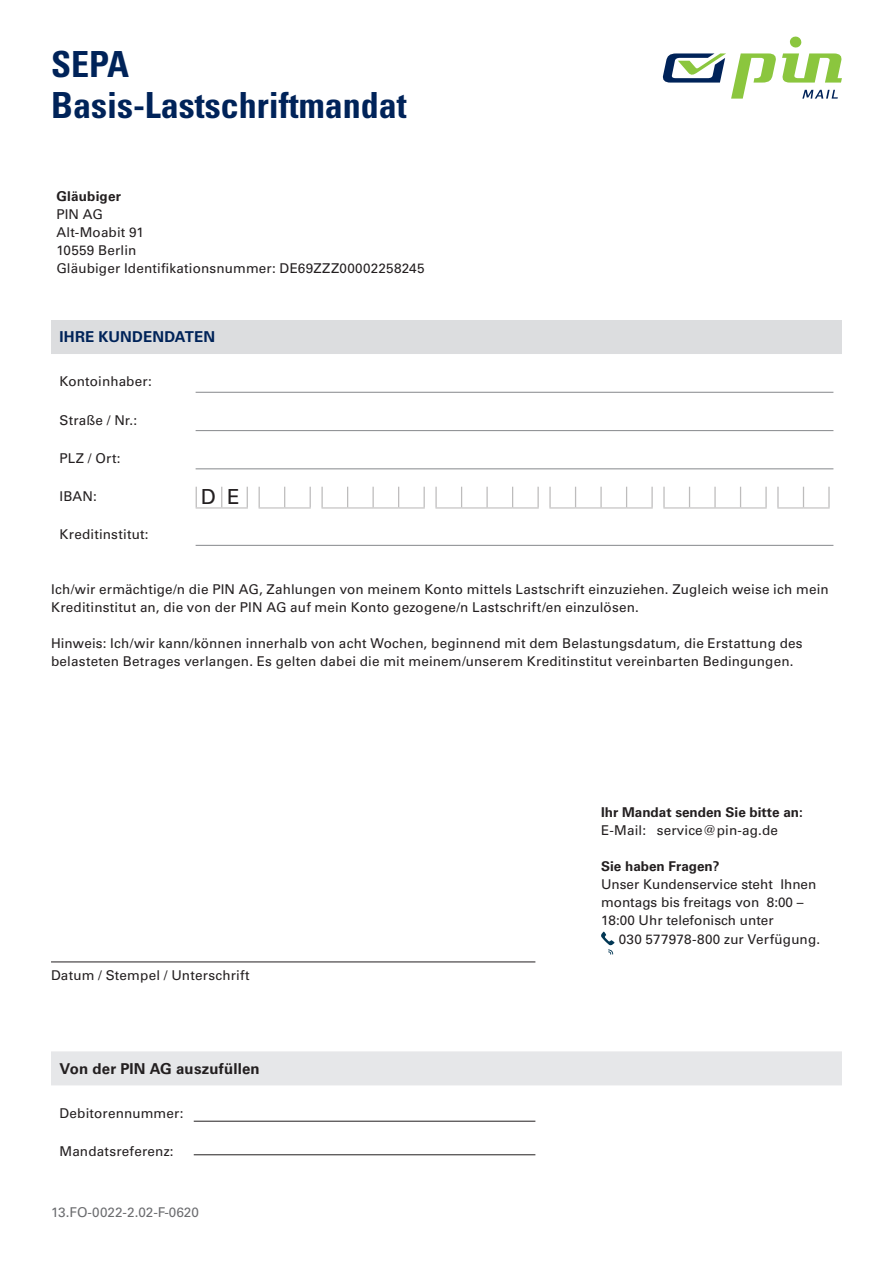
<style>
.page{position:relative;width:893px;height:1263px;background:#fff}
.page>*{position:absolute;margin:0;border:0;box-sizing:border-box;transform-origin:0 0}
.t1{font:700 condensed 36px/40.5px "Univers LT Std";color:#002359}
.t2{font:20.7px "Univers LT Std";color:#231f20}
.t3{font:700 15px "Univers LT Std";letter-spacing:.01em;color:#231f20}
.t4{font:700 15px "Univers LT Std";letter-spacing:.01em;color:#002359}
.t5{font:13.5px/18px "Univers LT Std";letter-spacing:.01em;color:#231f20}
.t6{font:700 13.5px "Univers LT Std";color:#231f20}
.t7{font:13.5px "Univers LT Std";color:#6c6d70}
</style>
<div class="page">
<svg style="left:663px;top:37px;width:179px;height:62px"></svg>
<div style="left:51px;top:320px;width:791px;height:34px;background:#dcdddf"></div>
<hr style="left:196px;top:392px;width:637px;height:1px;background:#939598">
<hr style="left:196px;top:430px;width:637px;height:1px;background:#939598">
<hr style="left:196px;top:468px;width:637px;height:1px;background:#939598">
<hr style="left:196px;top:545px;width:637px;height:1px;background:#939598">
<svg style="left:196px;top:487px;width:52px;height:21px"></svg>
<div style="left:51px;top:1051px;width:791px;height:34px;background:#e6e7e9"></div>
<hr style="left:51px;top:961px;width:484px;height:1px;background:#231f20">
<svg style="left:259px;top:487px;width:52px;height:21px"></svg>
<svg style="left:321px;top:487px;width:104px;height:21px"></svg>
<svg style="left:435px;top:487px;width:104px;height:21px"></svg>
<svg style="left:549px;top:487px;width:104px;height:21px"></svg>
<svg style="left:663px;top:487px;width:104px;height:21px"></svg>
<svg style="left:777px;top:487px;width:53px;height:21px"></svg>
<hr style="left:194px;top:1121px;width:341px;height:1px;background:#231f20">
<hr style="left:194px;top:1154px;width:341px;height:1px;background:#231f20">
<svg style="left:601px;top:932px;width:13px;height:22px"></svg>
<h1 class="t1" style="left:51px;top:44px;width:357px">SEPA<br>Basis-Lastschriftmandat</h1>
<p class="t6" style="left:56px;top:188px;width:66px">Gläubiger</p>
<p class="t5" style="left:56px;top:205px;width:370px">PIN AG<br>Alt-Moabit 91<br>10559 Berlin<br>Gläubiger Identifikationsnummer: DE69ZZZ00002258245</p>
<p class="t4" style="left:60px;top:328px;width:157px">Ihre Kundendaten</p>
<p class="t5" style="left:60px;top:372px;width:94px">Kontoinhaber:</p>
<p class="t5" style="left:60px;top:411px;width:79px">Straße / Nr.:</p>
<p class="t5" style="left:60px;top:449px;width:62px">PLZ / Ort:</p>
<p class="t5" style="left:60px;top:487px;width:39px">IBAN:</p>
<p class="t5" style="left:60px;top:526px;width:91px">Kreditinstitut:</p>
<h2 class="t2" style="left:201px;top:484px;width:41px">D E</h2>
<p class="t5" style="left:51px;top:580px;width:779px">Ich/wir ermächtige/n die PIN AG, Zahlungen von meinem Konto mittels Lastschrift einzuziehen. Zugleich weise ich mein<br>Kreditinstitut an, die von der PIN AG auf mein Konto gezogene/n Lastschrift/en einzulösen.</p>
<p class="t5" style="left:51px;top:634px;width:753px">Hinweis: Ich/wir kann/können innerhalb von acht Wochen, beginnend mit dem Belastungsdatum, die Erstattung des belasteten Betrages verlangen. Es gelten dabei die mit meinem/unserem Kreditinstitut vereinbarten Bedingungen.</p>
<p class="t5" style="left:51px;top:966px;width:200px">Datum / Stempel / Unterschrift</p>
<p class="t3" style="left:60px;top:1059px;width:202px">Von der PIN AG auszufüllen</p>
<p class="t5" style="left:60px;top:1104px;width:125px">Debitorennummer:</p>
<p class="t5" style="left:60px;top:1142px;width:116px">Mandatsreferenz:</p>
<p class="t7" style="left:51px;top:1204px;width:149px">13.FO-0022-2.02-F-0620</p>
<p class="t6" style="left:601px;top:804px;width:203px">Ihr Mandat senden Sie bitte an:</p>
<p class="t5" style="left:601px;top:821px;width:178px">E-Mail: service@pin-ag.de</p>
<p class="t6" style="left:601px;top:858px;width:120px">Sie haben Fragen?</p>
<p class="t5" style="left:601px;top:875px;width:217px">Unser Kundenservice steht Ihnen montags bis freitags von 8:00 –<br>18:00 Uhr telefonisch unter</p>
<p class="t5" style="left:619px;top:930px;width:203px">030 577978-800 zur Verfügung.</p>
</div>
